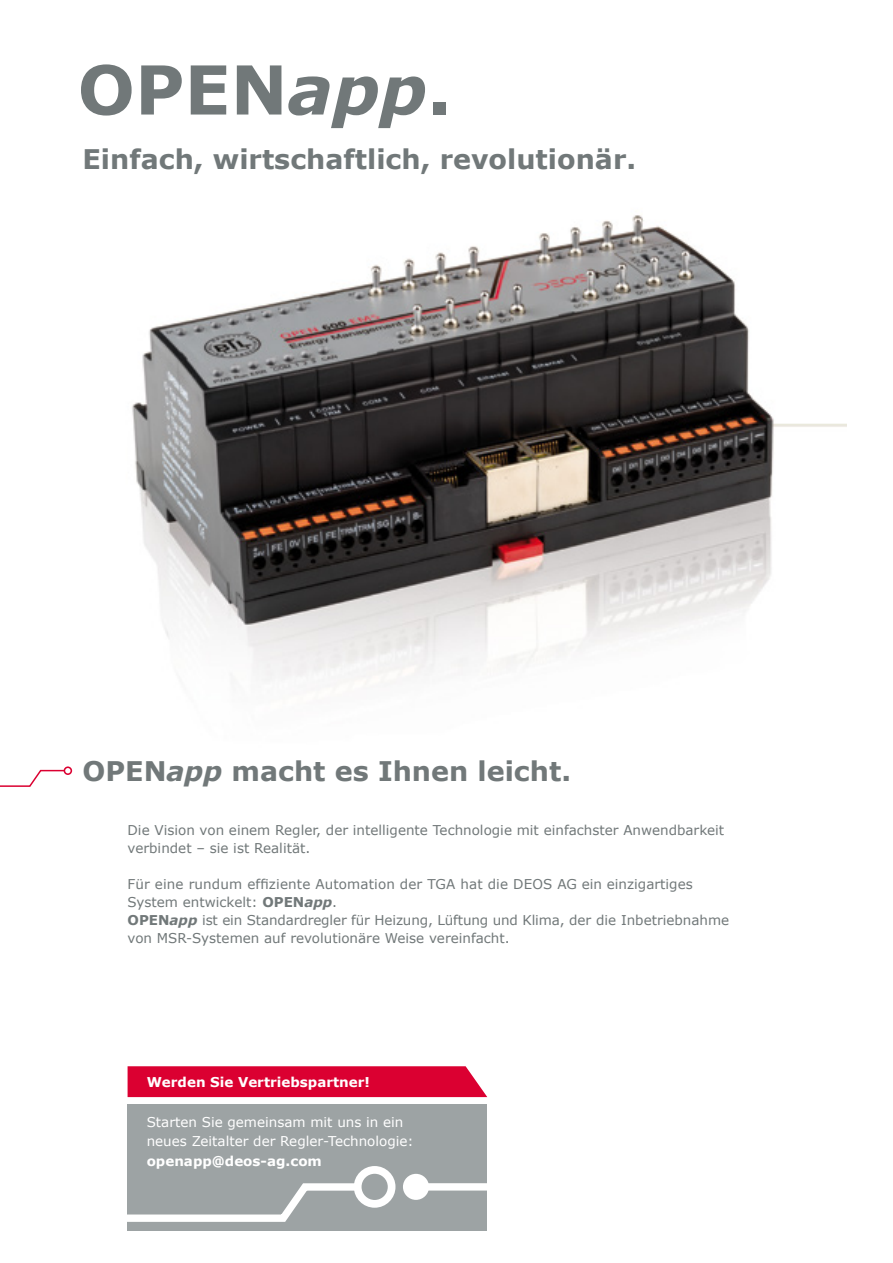
<style>
.page{position:relative;width:893px;height:1263px;background:#fff}
.page>*{position:absolute;margin:0;border:0;box-sizing:border-box;transform-origin:0 0}
.t1{font:700 67.5px "Verdana";color:#717879}
.t2{font:700 27px "Verdana";color:#717879}
.t3{font:13.5px/18px "Verdana";color:#717879}
.t4{font:13.5px/19.5px "Verdana";color:#fff}
.t5{font:700 13.5px "Verdana";color:#fff}
.s1{font-style:italic}
.s2{font-weight:700}
.s3{font-weight:700;font-style:italic}
</style>
<div class="page">
<img style="left:72px;top:215px;width:774px;height:557px">
<div style="left:128px;top:1105px;width:359px;height:126px;background:#9da3a4"></div>
<div style="left:128px;top:1066px;width:359px;height:31px;background:#db0031"></div>
<svg style="left:127px;top:1166px;width:268px;height:59px"></svg>
<div style="left:403px;top:1174px;width:26px;height:26px;background:#fff;border-radius:50%"></div>
<div style="left:416px;top:1183px;width:79px;height:7px;background:#fff"></div>
<svg style="left:0;top:766px;width:72px;height:21px"></svg>
<h1 class="t1" style="left:78px;top:42px;width:375px">OPEN<span class="s1">app</span>.</h1>
<h2 class="t2" style="left:82px;top:140px;width:555px">Einfach, wirtschaftlich, revolutionär.</h2>
<h2 class="t2" style="left:82px;top:752px;width:490px">OPEN<span class="s1">app</span> macht es Ihnen leicht.</h2>
<p class="t3" style="left:128px;top:820px;width:598px">Die Vision von einem Regler, der intelligente Technologie mit einfachster Anwendbarkeit verbindet – sie ist Realität.</p>
<p class="t3" style="left:128px;top:874px;width:603px">Für eine rundum effiziente Automation der TGA hat die DEOS AG ein einzigartiges System entwickelt: <span class="s2">OPEN</span><span class="s3">app</span>.<br><span class="s2">OPEN</span><span class="s3">app</span> ist ein Standardregler für Heizung, Lüftung und Klima, der die Inbetriebnahme von MSR-Systemen auf revolutionäre Weise vereinfacht.</p>
<p class="t5" style="left:147px;top:1072px;width:225px">Werden Sie Vertriebspartner!</p>
<p class="t4" style="left:147px;top:1112px;width:268px">Starten Sie gemeinsam mit uns in ein neues Zeitalter der Regler-Technologie:</p>
<p class="t5" style="left:147px;top:1151px;width:177px">openapp@deos-ag.com</p>
</div>
